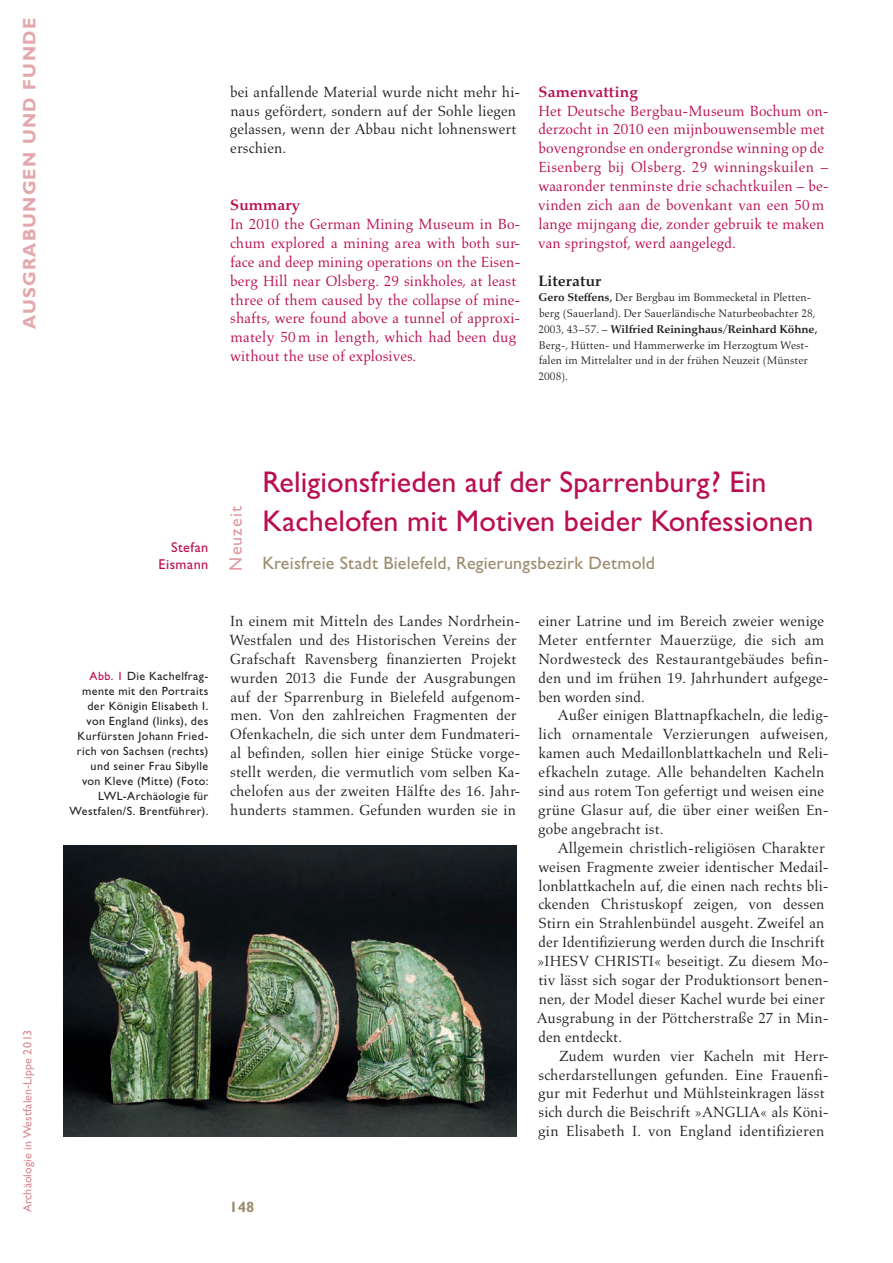
<style>
.page{position:relative;width:893px;height:1263px;background:#fff}
.page>*{position:absolute;margin:0;border:0;box-sizing:border-box;transform-origin:0 0}
.t1{font:30px/39px "Gill Sans Std";letter-spacing:.005em;color:#ba0e51}
.t2{font:18px "Gill Sans Std";letter-spacing:.01em;color:#9c8c6f}
.t3{font:18px "Gill Sans Std Bold 5";letter-spacing:.07em;color:#e3a7ac}
.t4{font:18px "Gill Sans Std";letter-spacing:.06em;color:#df9aa2}
.t5{font:15px/18.9px "Aldus LT Std";letter-spacing:.005em;color:#231f20}
.t6{font:15px/18.9px "Aldus LT Std";letter-spacing:.005em;color:#ba0e51}
.t7{font:700 15px "Aldus Nova";letter-spacing:.015em;color:#ba0e51}
.t8{font:15px "Aldus Nova Bold 2";letter-spacing:.015em;color:#231f20}
.t9{font:700 15px "Gill Sans Std";color:#9c8c6f}
.t10{font:14.25px/17.1px "Gill Sans Std";letter-spacing:.03em;color:#ba0e51;text-align:right}
.t11{font:12px/15px "Gill Sans Std";letter-spacing:.035em;color:#231f20;text-align:right}
.t12{font:12px "Gill Sans Std 5";letter-spacing:.01em;color:#d88a93}
.t13{font:11.25px/15.8px "Aldus LT Std";letter-spacing:.01em;color:#231f20}
.t14{font:11.25px "Aldus Nova Bold 2";color:#231f20}
.s1{font-family:"Aldus Nova";font-weight:700}
.s2{font-family:"Aldus LT Std"}
.s3{color:#ba0e51}
</style>
<div class="page">
<img style="left:64px;top:846px;width:453px;height:290px">
<p class="t3" style="left:19px;top:329px;width:312px;rotate:-90deg">AUSGRABUNGEN UND FUNDE</p>
<p class="t5" style="left:230px;top:82px;width:292px">bei anfallende Material wurde nicht mehr hi&shy;naus gefördert, sondern auf der Sohle liegen gelassen, wenn der Abbau nicht lohnenswert erschien.</p>
<p class="t7" style="left:230px;top:196px;width:71px">Summary</p>
<p class="t6" style="left:230px;top:215px;width:292px">In 2010 the German Mining Museum in Bo&shy;chum explored a mining area with both sur&shy;face and deep mining operations on the Eisen&shy;berg Hill near Olsberg. 29 sinkholes, at least three of them caused by the collapse of mine&shy;shafts, were found above a tunnel of approxi&shy;mately 50 m in length, which had been dug without the use of explosives.</p>
<p class="t7" style="left:538px;top:83px;width:101px">Samenvatting</p>
<p class="t6" style="left:538px;top:101px;width:292px">Het Deutsche Bergbau-Museum Bochum on&shy;derzocht in 2010 een mijnbouwensemble met bovengrondse en ondergrondse winning op de Eisenberg bij Olsberg. 29 winningskuilen – waaronder tenminste drie schachtkuilen – be&shy;vinden zich aan de bovenkant van een 50 m lange mijngang die, zonder gebruik te maken van springstof, werd aangelegd.</p>
<p class="t8" style="left:538px;top:272px;width:65px">Literatur</p>
<p class="t13" style="left:539px;top:290px;width:279px"><span class="s1">Gero Steffens,</span> Der Bergbau im Bommecketal in Pletten&shy;berg (Sauerland). Der Sauerländische Naturbeobachter 28,</p>
<p class="t14" style="left:539px;top:322px;width:280px"><span class="s2">2003, 43–57. –</span> Wilfried Reininghaus/Reinhard Köhne,</p>
<p class="t13" style="left:539px;top:337px;width:272px;text-align:justify">Berg-, Hütten- und Hammerwerke im Herzogtum West&shy;falen im Mittelalter und in der frühen Neuzeit (Münster 2008).</p>
<p class="t12" style="left:21px;top:1212px;width:184px;rotate:-90deg">Archäologie in Westfalen-Lippe 2013</p>
<p class="t10" style="left:158px;top:539px;width:51px">Stefan<br>Eismann</p>
<p class="t11" style="left:70px;top:668px;width:140px"><span class="s3">Abb. 1</span> Die Kachelfrag&shy;mente mit den Portraits der Königin Elisabeth I. von England (links), des<br>Kurfürsten Johann Fried&shy;rich von Sachsen (rechts) und seiner Frau Sibylle von Kleve (Mitte) (Foto:<br>LWL-Archäologie für<br>Westfalen/S. Brentführer).</p>
<p class="t4" style="left:225px;top:571px;width:66px;rotate:-90deg">Neuzeit</p>
<h1 class="t1" style="left:263px;top:463px;width:552px">Religionsfrieden auf der Sparrenburg? Ein<br>Kachelofen mit Motiven beider Konfessionen</h1>
<p class="t2" style="left:263px;top:553px;width:394px">Kreisfreie Stadt Bielefeld, Regierungsbezirk Detmold</p>
<p class="t5" style="left:229px;top:612px;width:293px">In einem mit Mitteln des Landes Nordrhein-Westfalen und des Historischen Vereins der Grafschaft Ravensberg finanzierten Projekt wurden 2013 die Funde der Ausgrabungen auf der Sparrenburg in Bielefeld aufgenom&shy;men. Von den zahlreichen Fragmenten der Ofenkacheln, die sich unter dem Fundmateri&shy;al befinden, sollen hier einige Stücke vorge&shy;stellt werden, die vermutlich vom selben Ka&shy;chelofen aus der zweiten Hälfte des 16. Jahr&shy;hunderts stammen. Gefunden wurden sie in</p>
<p class="t5" style="left:538px;top:612px;width:292px">einer Latrine und im Bereich zweier wenige Meter entfernter Mauerzüge, die sich am Nordwesteck des Restaurantgebäudes befin&shy;den und im frühen 19. Jahrhundert aufgege&shy;ben worden sind.</p>
<p class="t5" style="left:538px;top:706px;width:292px;text-indent:20px">Außer einigen Blattnapfkacheln, die ledig&shy;lich ornamentale Verzierungen aufweisen, kamen auch Medaillonblattkacheln und Reli&shy;efkacheln zutage. Alle behandelten Kacheln sind aus rotem Ton gefertigt und weisen eine grüne Glasur auf, die über einer weißen En&shy;gobe angebracht ist.</p>
<p class="t5" style="left:537px;top:838px;width:294px;text-indent:21px">Allgemein christlich-religiösen Charakter weisen Fragmente zweier identischer Medail&shy;lonblattkacheln auf, die einen nach rechts bli&shy;ckenden Christuskopf zeigen, von dessen Stirn ein Strahlenbündel ausgeht. Zweifel an der Identifizierung werden durch die Inschrift »IHESV CHRISTI« beseitigt. Zu diesem Mo&shy;tiv lässt sich sogar der Produktionsort benen&shy;nen, der Model dieser Kachel wurde bei einer Ausgrabung in der Pöttcherstraße 27 in Min&shy;den entdeckt.</p>
<p class="t5" style="left:538px;top:1046px;width:292px;text-indent:21px">Zudem wurden vier Kacheln mit Herr&shy;scherdarstellungen gefunden. Eine Frauenfi&shy;gur mit Federhut und Mühlsteinkragen lässt sich durch die Beischrift »ANGLIA« als Köni&shy;gin Elisabeth I. von England identifizieren</p>
<p class="t9" style="left:230px;top:1198px;width:26px">148</p>
</div>
